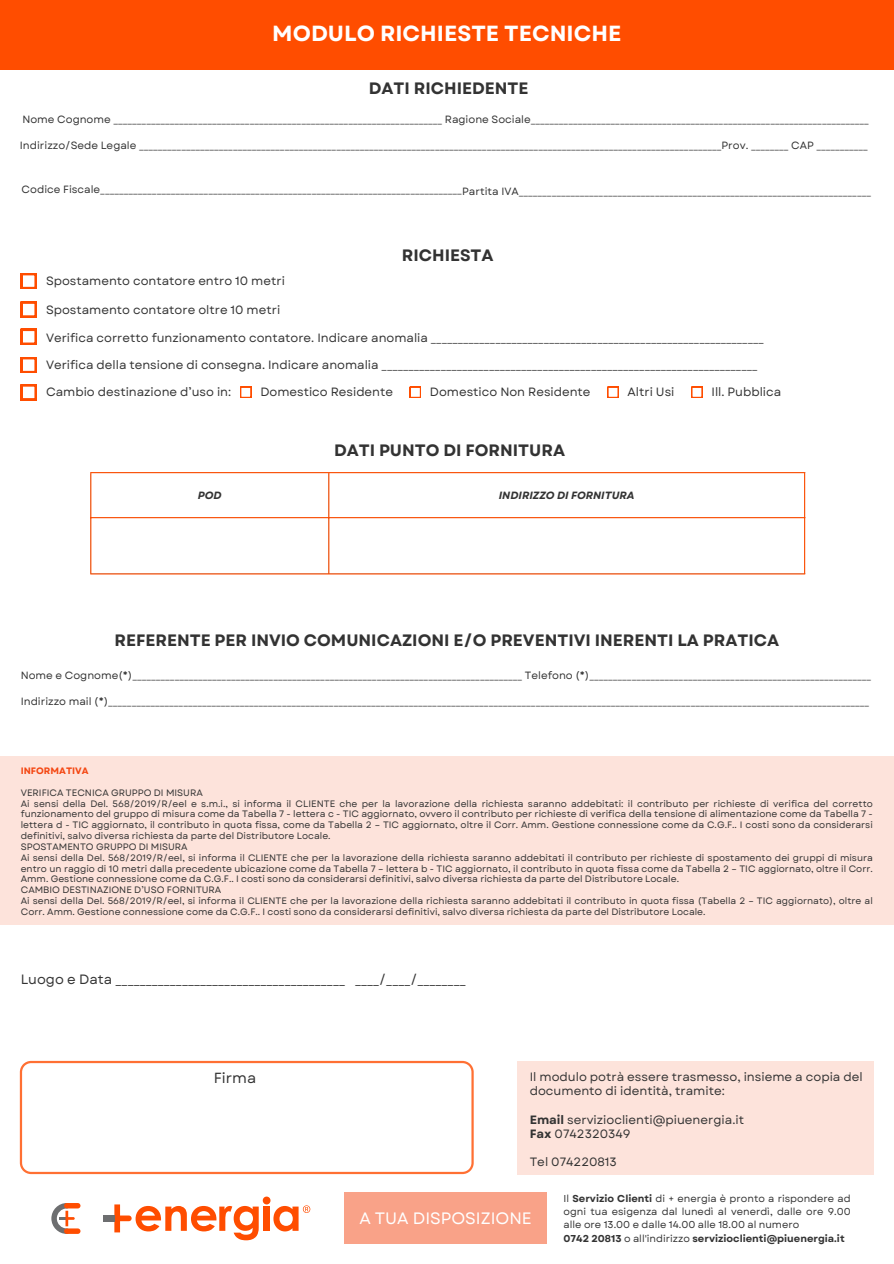
<style>
.page{position:relative;width:894px;height:1264px;background:#fff}
.page>*{position:absolute;margin:0;border:0;box-sizing:border-box;transform-origin:0 0}
.t1{font:700 21.9px "Garet";color:#fff}
.t2{font:700 16.5px "Garet";color:#333}
.t3{font:16.5px "Garet";color:#fff}
.t4{font:14.7px "Garet";color:#333}
.t5{font:13.5px "Garet";color:#333}
.t6{font:12px/14.1px "Garet";color:#333}
.t7{font:10.5px "Garet";color:#333}
.t8{font:italic 700 10.5px "Garet";color:#333}
.t9{font:10.05px/13.4px "Garet";color:#333;text-align:justify}
.t10{font:700 10.05px "Garet";color:#333}
.t11{font:9.3px/10.8px "Garet";color:#333;text-align:justify}
.t12{font:700 9.3px "Garet";color:#f44611}
.s1{font-weight:700}
.s2{font-weight:400}
</style>
<div class="page">
<svg style="left:21px;top:273px;width:15px;height:16px"></svg>
<svg style="left:21px;top:301px;width:15px;height:16px"></svg>
<svg style="left:21px;top:329px;width:15px;height:15px"></svg>
<svg style="left:21px;top:357px;width:15px;height:16px"></svg>
<svg style="left:21px;top:384px;width:15px;height:16px"></svg>
<svg style="left:240px;top:387px;width:11px;height:11px"></svg>
<svg style="left:410px;top:387px;width:11px;height:11px"></svg>
<svg style="left:607px;top:387px;width:11px;height:11px"></svg>
<svg style="left:691px;top:387px;width:11px;height:11px"></svg>
<div style="left:0;top:0;width:893px;height:69px;background:#ff4d00"></div>
<hr style="left:90px;top:473px;width:1px;height:100px;background:#ff4d00">
<hr style="left:328px;top:473px;width:1px;height:100px;background:#ff4d00">
<hr style="left:803px;top:473px;width:2px;height:100px;background:#ff4d00">
<hr style="left:90px;top:472px;width:715px;height:1px;background:#ff4d00">
<hr style="left:90px;top:517px;width:715px;height:1px;background:#ff4d00">
<hr style="left:90px;top:573px;width:715px;height:1px;background:#ff4d00">
<svg style="left:20px;top:1060px;width:453px;height:114px"></svg>
<div style="left:0;top:756px;width:893px;height:168px;background:#fde3db"></div>
<div style="left:344px;top:1192px;width:203px;height:52px;background:#f9a288"></div>
<div style="left:64px;top:1202px;width:16px;height:6px;background:#ff4d00;border-radius:3px"></div>
<div style="left:64px;top:1228px;width:16px;height:5px;background:#ff4d00;border-radius:3px"></div>
<svg style="left:51px;top:1202px;width:24px;height:31px"></svg>
<svg style="left:103px;top:1196px;width:207px;height:44px"></svg>
<div style="left:103px;top:1215px;width:11px;height:6px;background:#6d6e70"></div>
<div style="left:517px;top:1060px;width:356px;height:114px;background:#fde3db"></div>
<p class="t1" style="left:272px;top:17px;width:350px">MODULO RICHIESTE TECNICHE</p>
<p class="t2" style="left:369px;top:77px;width:161px">DATI RICHIEDENTE</p>
<p class="t7" style="left:22px;top:112px;width:847px">Nome Cognome ______________________________________________________________________ Ragione Sociale________________________________________________________________________</p>
<p class="t7" style="left:20px;top:138px;width:849px">Indirizzo/Sede Legale ____________________________________________________________________________________________________________________________Prov. ________ CAP ___________</p>
<p class="t7" style="left:22px;top:182px;width:441px">Codice Fiscale_____________________________________________________________________________</p>
<p class="t7" style="left:462px;top:183px;width:410px">Partita IVA___________________________________________________________________________</p>
<p class="t6" style="left:46px;top:274px;width:240px">Spostamento contatore entro 10 metri</p>
<p class="t6" style="left:46px;top:302px;width:236px">Spostamento contatore oltre 10 metri</p>
<p class="t2" style="left:401px;top:243px;width:93px">RICHIESTA</p>
<p class="t6" style="left:46px;top:331px;width:719px">Verifica corretto funzionamento contatore. Indicare anomalia ______________________________________________________________</p>
<p class="t6" style="left:46px;top:358px;width:712px">Verifica della tensione di consegna. Indicare anomalia ______________________________________________________________________</p>
<p class="t6" style="left:46px;top:385px;width:187px">Cambio destinazione d’uso in:</p>
<p class="t6" style="left:260px;top:385px;width:134px">Domestico Residente</p>
<p class="t6" style="left:430px;top:385px;width:162px">Domestico Non Residente</p>
<p class="t6" style="left:627px;top:385px;width:48px">Altri Usi</p>
<p class="t6" style="left:711px;top:385px;width:71px">Ill. Pubblica</p>
<p class="t2" style="left:334px;top:438px;width:232px">DATI PUNTO DI FORNITURA</p>
<p class="t8" style="left:198px;top:487px;width:25px">POD</p>
<p class="t8" style="left:498px;top:487px;width:137px">INDIRIZZO DI FORNITURA</p>
<p class="t2" style="left:114px;top:628px;width:666px">REFERENTE PER INVIO COMUNICAZIONI E/O PREVENTIVI INERENTI LA PRATICA</p>
<p class="t7" style="left:21px;top:667px;width:851px">Nome e Cognome(*)___________________________________________________________________________________ Telefono (*)____________________________________________________________</p>
<p class="t7" style="left:21px;top:693px;width:849px">Indirizzo mail (*)__________________________________________________________________________________________________________________________________________________________________</p>
<p class="t12" style="left:21px;top:764px;width:69px">INFORMATIVA</p>
<p class="t11" style="left:21px;top:787px;width:183px">VERIFICA TECNICA GRUPPO DI MISURA</p>
<p class="t11" style="left:21px;top:798px;width:853px">Ai sensi della Del. 568/2019/R/eel e s.m.i., si informa il CLIENTE che per la lavorazione della richiesta saranno addebitati: il contributo per richieste di verifica del corretto funzionamento del gruppo di misura come da Tabella 7 - lettera c - TIC aggiornato, ovvero il contributo per richieste di verifica della tensione di alimentazione come da Tabella 7 - lettera d - TIC aggiornato, il contributo in quota fissa, come da Tabella 2 – TIC aggiornato, oltre il Corr. Amm. Gestione connessione come da C.G.F.. I costi sono da considerarsi definitivi, salvo diversa richiesta da parte del Distributore Locale.</p>
<p class="t11" style="left:21px;top:841px;width:168px">SPOSTAMENTO GRUPPO DI MISURA</p>
<p class="t11" style="left:21px;top:852px;width:853px">Ai sensi della Del. 568/2019/R/eel, si informa il CLIENTE che per la lavorazione della richiesta saranno addebitati il contributo per richieste di spostamento dei gruppi di misura entro un raggio di 10 metri dalla precedente ubicazione come da Tabella 7 – lettera b - TIC aggiornato, il contributo in quota fissa come da Tabella 2 – TIC aggiornato, oltre il Corr.<br>Amm. Gestione connessione come da C.G.F.. I costi sono da considerarsi definitivi, salvo diversa richiesta da parte del Distributore Locale.</p>
<p class="t11" style="left:21px;top:884px;width:202px">CAMBIO DESTINAZIONE D’USO FORNITURA</p>
<p class="t11" style="left:21px;top:895px;width:853px">Ai sensi della Del. 568/2019/R/eel, si informa il CLIENTE che per la lavorazione della richiesta saranno addebitati il contributo in quota fissa (Tabella 2 – TIC aggiornato), oltre al<br>Corr. Amm. Gestione connessione come da C.G.F.. I costi sono da considerarsi definitivi, salvo diversa richiesta da parte del Distributore Locale.</p>
<p class="t5" style="left:21px;top:969px;width:446px">Luogo e Data ______________________________________ ____/____/________</p>
<p class="t4" style="left:214px;top:1067px;width:44px">Firma</p>
<p class="t6" style="left:529px;top:1070px;width:334px">Il modulo potrà essere trasmesso, insieme a copia del documento di identità, tramite:</p>
<p class="t6" style="left:529px;top:1112px;width:216px"><span class="s1">Email</span> servizioclienti@piuenergia.it</p>
<p class="t6" style="left:529px;top:1126px;width:102px"><span class="s1">Fax</span> 0742320349</p>
<p class="t6" style="left:529px;top:1154px;width:89px">Tel 074220813</p>
<p class="t3" style="left:359px;top:1206px;width:174px">A TUA DISPOSIZIONE</p>
<p class="t9" style="left:563px;top:1191px;width:288px">Il <span class="s1">Servizio Clienti</span> di + energia è pronto a rispondere ad ogni tua esigenza dal lunedì al venerdì, dalle ore 9.00 alle ore 13.00 e dalle 14.00 alle 18.00 al numero</p>
<p class="t10" style="left:563px;top:1230px;width:282px">0742 20813 <span class="s2">o all'indirizzo</span> servizioclienti@piuenergia.it</p>
</div>
